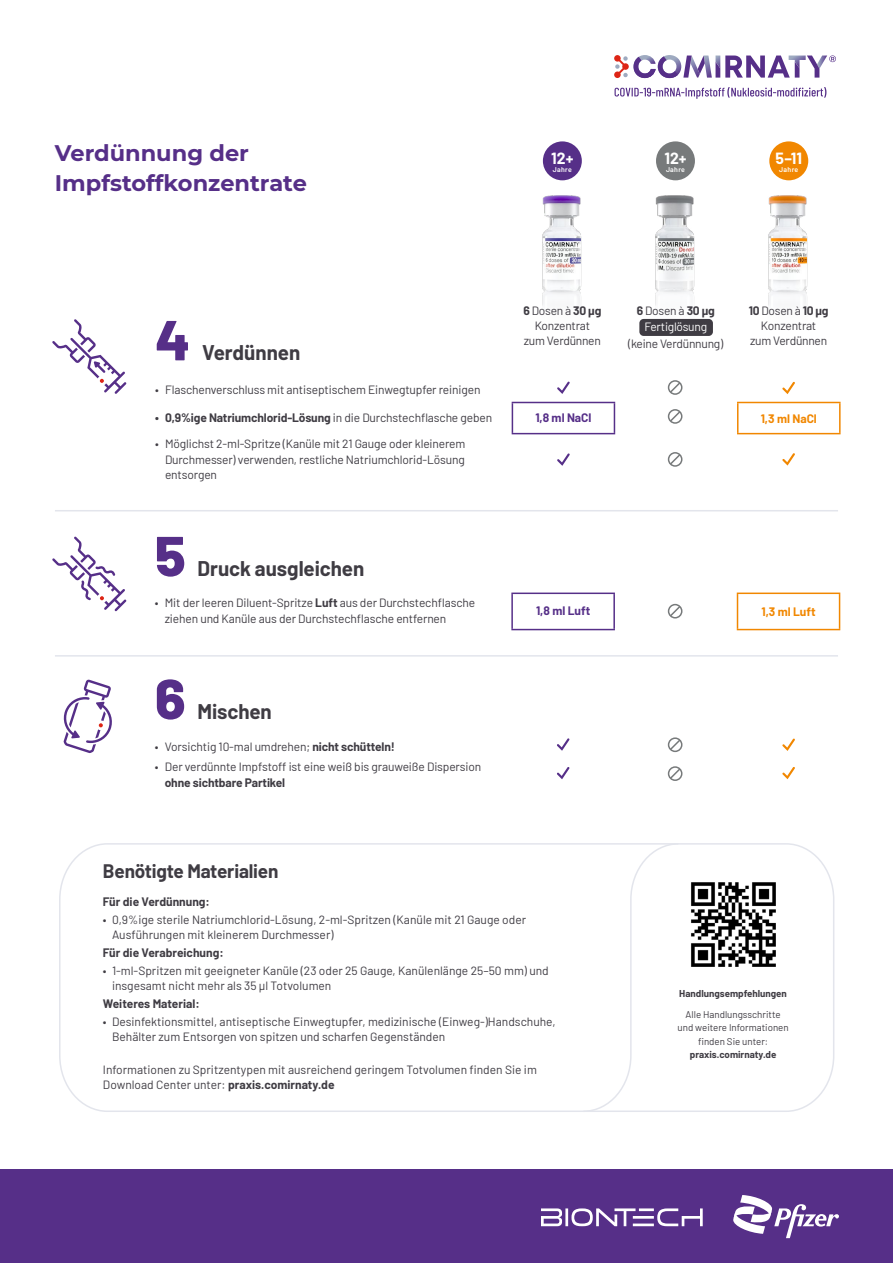
<style>
.page{position:relative;width:893px;height:1263px;background:#fff}
.page>*{position:absolute;margin:0;border:0;box-sizing:border-box;transform-origin:0 0}
.t1{font:800 56.25px "Barlow";color:#562f88}
.t2{font:700 22.5px/30px "Montserrat";color:#562f88}
.t3{font:700 20.7px "Barlow";letter-spacing:-.005em;color:#3f3c43}
.t4{font:700 19.2px "Barlow";letter-spacing:-.01em;color:#3f3c43}
.t5{font:700 15.9px "Barlow";color:#fff}
.t6{font:700 15.75px "Barlow";color:#fff}
.t7{font:12px/15px "Barlow";letter-spacing:-.005em;color:#3f3c43}
.t8{font:700 12px "Barlow";letter-spacing:-.01em;color:#3f3c43}
.t9{font:700 12px "Barlow";color:#562f88}
.t10{font:700 12px "Barlow";color:#f18700}
.t11{font:12px "Barlow";letter-spacing:-.02em;color:#fff}
.t12{font:9.75px/13.5px "Barlow";color:#3f3c43;text-align:center}
.t13{font:700 9.75px "Barlow";color:#3f3c43}
.t14{font:600 6.9px "Barlow";letter-spacing:.04em;color:#fff}
.s1{font-weight:700}
.s2{font-weight:400}
</style>
<div class="page">
<div style="left:0;top:1169px;width:893px;height:94px;background:#562f88"></div>
<svg style="left:59px;top:843px;width:776px;height:269px"></svg>
<svg style="left:733px;top:1195px;width:106px;height:43px"></svg>
<svg style="left:541px;top:1208px;width:162px;height:18px"></svg>
<svg style="left:614px;top:87px;width:212px;height:12px"></svg>
<svg style="left:614px;top:55px;width:222px;height:23px"></svg>
<hr style="left:512px;top:403px;width:1px;height:30px;background:#562f88">
<hr style="left:512px;top:402px;width:103px;height:1px;background:#562f88">
<hr style="left:614px;top:403px;width:1px;height:30px;background:#562f88">
<hr style="left:512px;top:433px;width:103px;height:1px;background:#562f88">
<hr style="left:737px;top:403px;width:1px;height:30px;background:#f18700">
<hr style="left:737px;top:402px;width:104px;height:1px;background:#f18700">
<hr style="left:839px;top:403px;width:2px;height:30px;background:#f18700">
<hr style="left:737px;top:433px;width:104px;height:1px;background:#f18700">
<svg style="left:557px;top:381px;width:13px;height:13px"></svg>
<svg style="left:557px;top:453px;width:13px;height:13px"></svg>
<svg style="left:52px;top:319px;width:74px;height:75px"></svg>
<svg style="left:63px;top:679px;width:49px;height:74px"></svg>
<svg style="left:52px;top:536px;width:74px;height:75px"></svg>
<img style="left:691px;top:882px;width:85px;height:85px">
<hr style="left:55px;top:510px;width:783px;height:1px;background:#e3e5ec">
<hr style="left:55px;top:655px;width:783px;height:2px;background:#e3e5ec">
<img style="left:768px;top:195px;width:40px;height:111px">
<div style="left:769px;top:141px;width:39px;height:39px;background:#f18700;border-radius:50%"></div>
<img style="left:542px;top:195px;width:40px;height:111px">
<div style="left:543px;top:141px;width:39px;height:39px;background:#562f88;border-radius:50%"></div>
<hr style="left:511px;top:594px;width:2px;height:35px;background:#562f88">
<hr style="left:511px;top:592px;width:104px;height:2px;background:#562f88">
<hr style="left:511px;top:629px;width:104px;height:1px;background:#562f88">
<hr style="left:613px;top:594px;width:2px;height:35px;background:#562f88">
<hr style="left:737px;top:594px;width:1px;height:35px;background:#f18700">
<hr style="left:737px;top:592px;width:103px;height:2px;background:#f18700">
<hr style="left:839px;top:594px;width:1px;height:35px;background:#f18700">
<hr style="left:737px;top:629px;width:103px;height:1px;background:#f18700">
<svg style="left:557px;top:738px;width:13px;height:13px"></svg>
<svg style="left:557px;top:767px;width:13px;height:12px"></svg>
<div style="left:668px;top:380px;width:14px;height:15px;border:2px solid #777a7b;border-radius:50%"></div>
<svg style="left:668px;top:381px;width:14px;height:13px"></svg>
<div style="left:668px;top:409px;width:14px;height:15px;border:2px solid #777a7b;border-radius:50%"></div>
<svg style="left:668px;top:410px;width:14px;height:13px"></svg>
<div style="left:668px;top:452px;width:14px;height:15px;border:2px solid #777a7b;border-radius:50%"></div>
<svg style="left:668px;top:453px;width:14px;height:13px"></svg>
<svg style="left:668px;top:604px;width:14px;height:14px"></svg>
<div style="left:668px;top:737px;width:14px;height:15px;border:2px solid #777a7b;border-radius:50%"></div>
<svg style="left:668px;top:738px;width:14px;height:13px"></svg>
<div style="left:668px;top:766px;width:14px;height:15px;border:2px solid #777a7b;border-radius:50%"></div>
<svg style="left:668px;top:767px;width:14px;height:13px"></svg>
<svg style="left:782px;top:382px;width:13px;height:12px"></svg>
<svg style="left:782px;top:453px;width:13px;height:13px"></svg>
<svg style="left:782px;top:738px;width:13px;height:13px"></svg>
<svg style="left:782px;top:767px;width:13px;height:12px"></svg>
<img style="left:644px;top:195px;width:63px;height:124px">
<div style="left:656px;top:141px;width:39px;height:39px;background:#777a7b;border-radius:50%"></div>
<div style="left:639px;top:319px;width:74px;height:17px;background:#3f3c43;border-radius:4px"></div>
<h2 class="t2" style="left:55px;top:137px;width:253px">Verdünnung der<br>Impfstoffkonzentrate</h2>
<h3 class="t5" style="left:775px;top:147px;width:28px">5–11</h3>
<h3 class="t6" style="left:551px;top:147px;width:24px">12+</h3>
<p class="t14" style="left:553px;top:164px;width:20px">Jahre</p>
<h3 class="t6" style="left:664px;top:147px;width:24px">12+</h3>
<p class="t14" style="left:666px;top:164px;width:20px">Jahre</p>
<p class="t14" style="left:779px;top:164px;width:21px">Jahre</p>
<p class="t7" style="left:523px;top:302px;width:79px;text-align:center"><span class="s1">6</span> Dosen à <span class="s1">30 µg<br></span>Konzentrat zum Verdünnen</p>
<p class="t7" style="left:637px;top:302px;width:79px"><span class="s1">6</span> Dosen à <span class="s1">30 µg</span></p>
<p class="t7" style="left:628px;top:335px;width:97px">(keine Verdünnung)</p>
<p class="t7" style="left:749px;top:302px;width:81px;text-align:center"><span class="s1">10</span> Dosen à <span class="s1">10 µg<br></span>Konzentrat<br>zum Verdünnen</p>
<h1 class="t1" style="left:155px;top:298px;width:37px">4</h1>
<p class="t11" style="left:644px;top:318px;width:64px">Fertiglösung</p>
<h3 class="t3" style="left:202px;top:338px;width:100px">Verdünnen</h3>
<p class="t7" style="left:155px;top:381px;width:327px">• Flaschenverschluss mit antiseptischem Einwegtupfer reinigen</p>
<p class="t8" style="left:155px;top:409px;width:338px">• 0,9%ige Natriumchlorid-Lösung <span class="s2">in die Durchstechflasche geben</span></p>
<p class="t9" style="left:535px;top:409px;width:58px">1,8 ml NaCl</p>
<p class="t10" style="left:761px;top:410px;width:58px">1,3 ml NaCl</p>
<p class="t7" style="left:165px;top:435px;width:302px;line-height:15.8px;text-align:justify;text-indent:-10px">• Möglichst 2-ml-Spritze (Kanüle mit 21 Gauge oder kleinerem Durchmesser) verwenden, restliche Natriumchlorid-Lösung entsorgen</p>
<h1 class="t1" style="left:155px;top:514px;width:32px">5</h1>
<h3 class="t3" style="left:198px;top:553px;width:168px">Druck ausgleichen</h3>
<p class="t7" style="left:165px;top:594px;width:312px;line-height:15.8px;text-indent:-10px">• Mit der leeren Diluent-Spritze <span class="s1">Luft</span> aus der Durchstechflasche ziehen und Kanüle aus der Durchstechflasche entfernen</p>
<p class="t9" style="left:536px;top:602px;width:56px">1,8 ml Luft</p>
<p class="t10" style="left:761px;top:603px;width:56px">1,3 ml Luft</p>
<h1 class="t1" style="left:155px;top:657px;width:32px">6</h1>
<h3 class="t3" style="left:197px;top:696px;width:76px">Mischen</h3>
<p class="t7" style="left:155px;top:738px;width:242px">• Vorsichtig 10-mal umdrehen; <span class="s1">nicht schütteln!</span></p>
<p class="t7" style="left:155px;top:758px;width:328px">• Der verdünnte Impfstoff ist eine weiß bis grauweiße Dispersion</p>
<p class="t8" style="left:165px;top:774px;width:122px">ohne sichtbare Partikel</p>
<h3 class="t4" style="left:103px;top:856px;width:177px">Benötigte Materialien</h3>
<p class="t8" style="left:103px;top:892px;width:108px">Für die Verdünnung:</p>
<p class="t7" style="left:112px;top:911px;width:416px;text-indent:-9px">• 0,9%ige sterile Natriumchlorid-Lösung, 2-ml-Spritzen (Kanüle mit 21 Gauge oder<br>Ausführungen mit kleinerem Durchmesser)</p>
<p class="t8" style="left:103px;top:943px;width:122px">Für die Verabreichung:</p>
<p class="t7" style="left:112px;top:962px;width:438px;text-indent:-9px">• 1-ml-Spritzen mit geeigneter Kanüle (23 oder 25 Gauge, Kanülenlänge 25–50 mm) und insgesamt nicht mehr als 35 µl Totvolumen</p>
<p class="t8" style="left:103px;top:994px;width:98px">Weiteres Material:</p>
<p class="t7" style="left:112px;top:1013px;width:445px;text-indent:-9px">• Desinfektionsmittel, antiseptische Einwegtupfer, medizinische (Einweg-)Handschuhe,<br>Behälter zum Entsorgen von spitzen und scharfen Gegenständen</p>
<p class="t7" style="left:103px;top:1061px;width:435px">Informationen zu Spritzentypen mit ausreichend geringem Totvolumen finden Sie im<br>Download Center unter: <span class="s1">praxis.comirnaty.de</span></p>
<p class="t13" style="left:679px;top:986px;width:109px">Handlungsempfehlungen</p>
<p class="t12" style="left:678px;top:1007px;width:113px">Alle Handlungsschritte und weitere Informationen finden Sie unter:</p>
<p class="t13" style="left:690px;top:1048px;width:88px">praxis.comirnaty.de</p>
</div>
